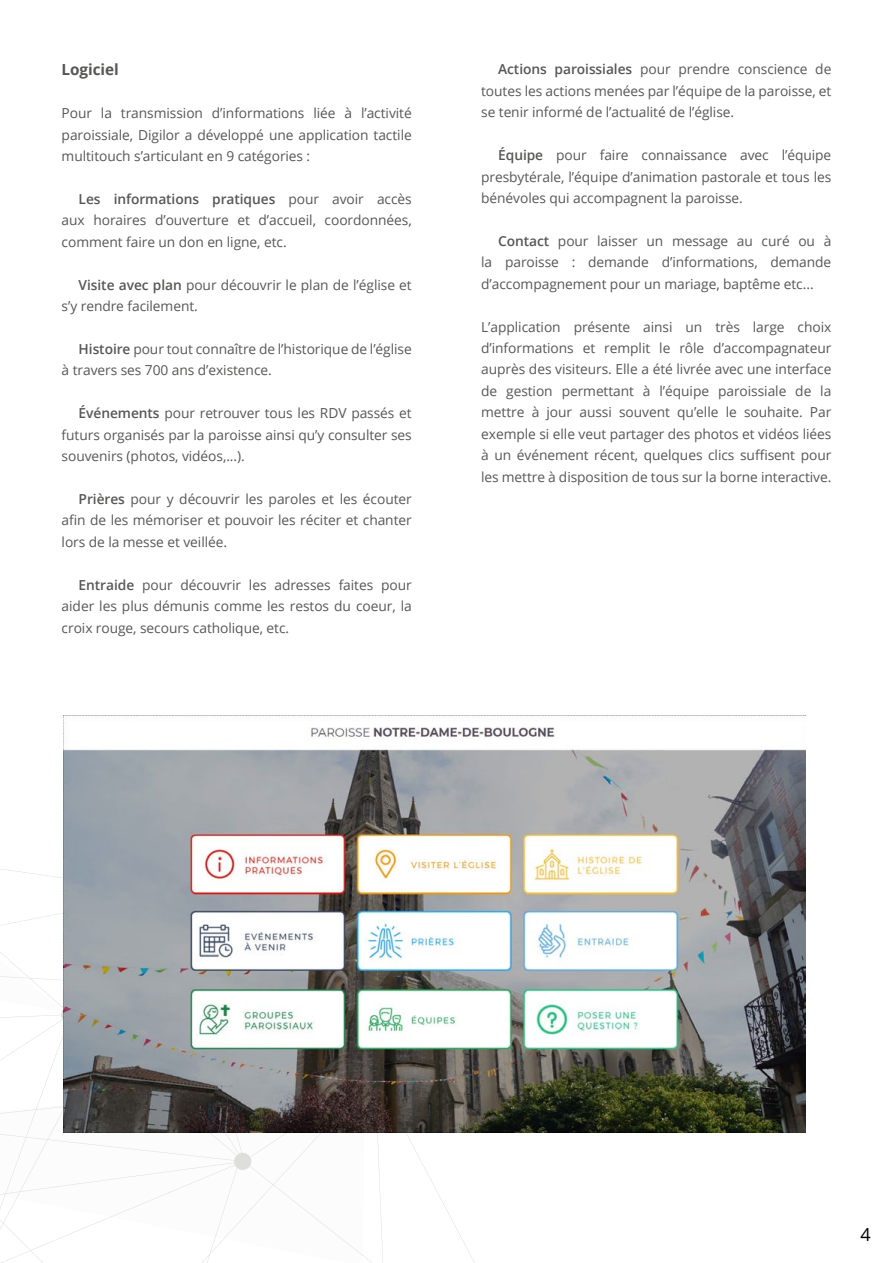
<style>
.page{position:relative;width:893px;height:1263px;background:#fff}
.page>*{position:absolute;margin:0;border:0;box-sizing:border-box;transform-origin:0 0}
.t1{font:18px "Open Sans";color:#000}
.t2{font:700 15.3px "Open Sans";letter-spacing:-.005em;color:#575756}
.t3{font:13.8px/21.5px "Open Sans";letter-spacing:-.005em;color:#575756;text-align:justify}
.s1{font-weight:600}
</style>
<div class="page">
<svg style="left:0;top:750px;width:64px;height:274px"></svg>
<svg style="left:233px;top:1152px;width:19px;height:19px"></svg>
<img style="left:64px;top:715px;width:742px;height:418px">
<p class="t2" style="left:62px;top:59px;width:59px">Logiciel</p>
<p class="t3" style="left:62px;top:102px;width:352px">Pour la transmission d’informations liée à l’activité paroissiale, Digilor a développé une application tactile multitouch s’articulant en 9 catégories :</p>
<p class="t3" style="left:62px;top:188px;width:352px;text-indent:17px"><span class="s1">Les informations pratiques</span> pour avoir accès aux horaires d’ouverture et d’accueil, coordonnées, comment faire un don en ligne, etc.</p>
<p class="t3" style="left:62px;top:274px;width:352px;text-indent:17px"><span class="s1">Visite avec plan</span> pour découvrir le plan de l’église et s’y rendre facilement.</p>
<p class="t3" style="left:62px;top:338px;width:352px;text-indent:17px"><span class="s1">Histoire</span> pour tout connaître de l’historique de l’église à travers ses 700 ans d’existence.</p>
<p class="t3" style="left:62px;top:402px;width:352px;text-indent:17px"><span class="s1">Événements</span> pour retrouver tous les RDV passés et futurs organisés par la paroisse ainsi qu’y consulter ses souvenirs (photos, vidéos,...).</p>
<p class="t3" style="left:62px;top:488px;width:352px;text-indent:17px"><span class="s1">Prières</span> pour y découvrir les paroles et les écouter afin de les mémoriser et pouvoir les réciter et chanter lors de la messe et veillée.</p>
<p class="t3" style="left:62px;top:574px;width:352px;text-indent:17px"><span class="s1">Entraide</span> pour découvrir les adresses faites pour aider les plus démunis comme les restos du coeur, la croix rouge, secours catholique, etc.</p>
<p class="t3" style="left:481px;top:58px;width:352px;text-indent:17px"><span class="s1">Actions paroissiales</span> pour prendre conscience de toutes les actions menées par l’équipe de la paroisse, et se tenir informé de l’actualité de l’église.</p>
<p class="t3" style="left:481px;top:144px;width:352px;text-indent:17px"><span class="s1">Équipe</span> pour faire connaissance avec l’équipe presbytérale, l’équipe d’animation pastorale et tous les bénévoles qui accompagnent la paroisse.</p>
<p class="t3" style="left:481px;top:230px;width:352px;text-indent:17px"><span class="s1">Contact</span> pour laisser un message au curé ou à la paroisse : demande d’informations, demande d’accompagnement pour un mariage, baptême etc...</p>
<p class="t3" style="left:481px;top:315px;width:352px">L’application présente ainsi un très large choix d’informations et remplit le rôle d’accompagnateur auprès des visiteurs. Elle a été livrée avec une interface de gestion permettant à l’équipe paroissiale de la mettre à jour aussi souvent qu’elle le souhaite. Par exemple si elle veut partager des photos et vidéos liées à un événement récent, quelques clics suffisent pour les mettre à disposition de tous sur la borne interactive.</p>
<h1 class="t1" style="left:861px;top:1222px;width:12px">4</h1>
</div>
